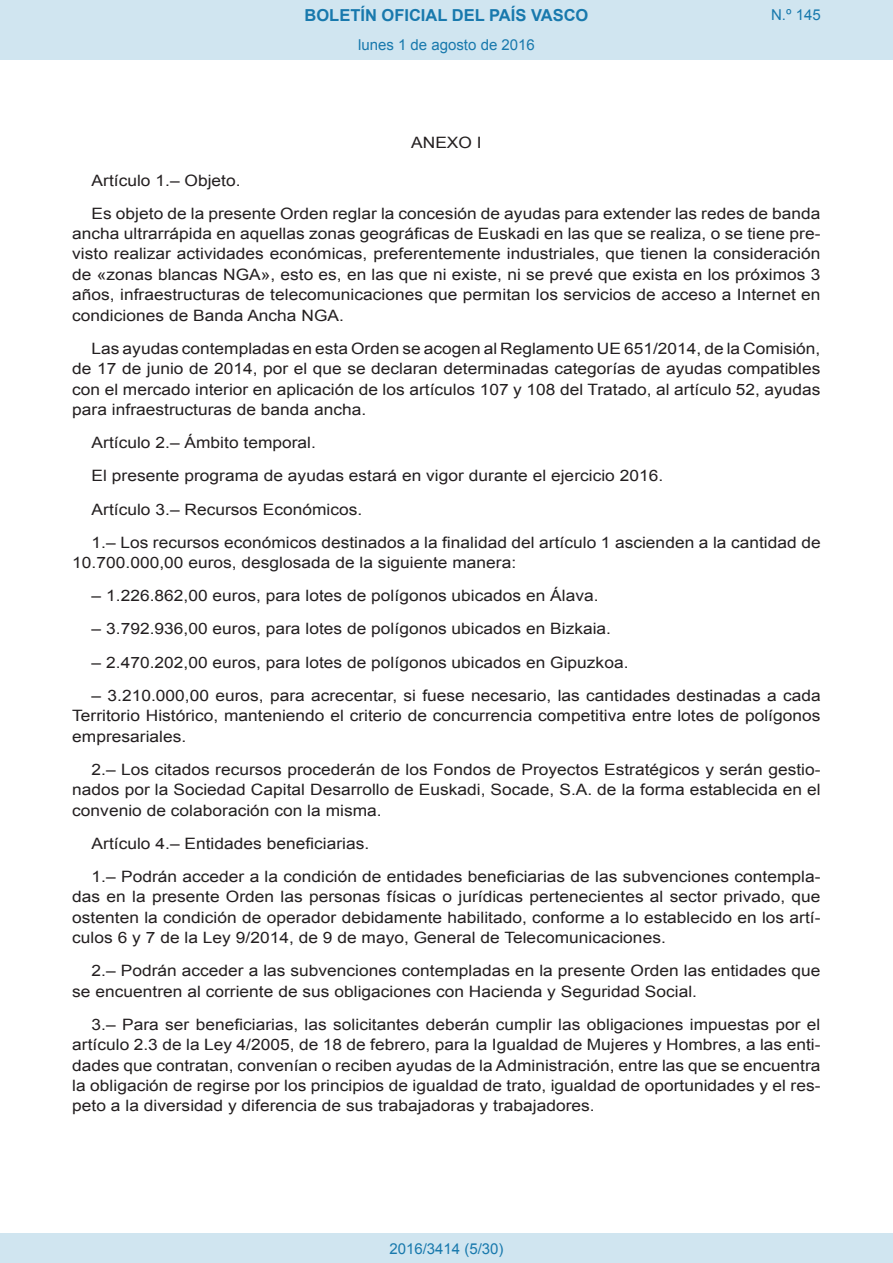
<style>
.page{position:relative;width:893px;height:1263px;background:#fff}
.page>*{position:absolute;margin:0;border:0;box-sizing:border-box;transform-origin:0 0}
.t1{font:700 16.5px "Arial";color:#1879ad}
.BOPVDetalle{font:15.6px/20.4px "Arial";color:#231f20;text-align:justify;scale:1.11 1}
.BOPVClave{font:15.6px "Arial";color:#231f20;scale:1.11 1}
.Paginacion_Centro{font:15px "Arial";color:#1879ad}
</style>
<div class="page">
<div style="left:0;top:0;width:893px;height:60px;background:#d0e5f0"></div>
<div style="left:0;top:1233px;width:893px;height:30px;background:#d0e5f0"></div>
<p class="t1" style="left:305px;top:4px;width:285px">BOLETÍN OFICIAL DEL PAÍS VASCO</p>
<p class="Paginacion_Centro" style="left:358px;top:35px;width:178px">lunes 1 de agosto de 2016</p>
<p class="BOPVClave" style="left:411px;top:132px;width:65px">ANEXO I</p>
<p class="Paginacion_Centro" style="left:771px;top:5px;width:51px">N.º 145</p>
<p class="BOPVDetalle" style="left:92px;top:170px;width:136px">Artículo 1.– Objeto.</p>
<p class="BOPVDetalle" style="left:72px;top:203px;width:676px;text-indent:19px">Es objeto de la presente Orden reglar la concesión de ayudas para extender las redes de banda ancha ultrarrápida en aquellas zonas geográficas de Euskadi en las que se realiza, o se tiene pre&shy;visto realizar actividades económicas, preferentemente industriales, que tienen la consideración de «zonas blancas NGA», esto es, en las que ni existe, ni se prevé que exista en los próximos 3 años, infraestructuras de telecomunicaciones que permitan los servicios de acceso a Internet en condiciones de Banda Ancha NGA.</p>
<p class="BOPVDetalle" style="left:72px;top:338px;width:676px;text-indent:19px">Las ayudas contempladas en esta Orden se acogen al Reglamento UE 651/2014, de la Comisión, de 17 de junio de 2014, por el que se declaran determinadas categorías de ayudas compatibles con el mercado interior en aplicación de los artículos 107 y 108 del Tratado, al artículo 52, ayudas para infraestructuras de banda ancha.</p>
<p class="BOPVDetalle" style="left:92px;top:433px;width:204px">Artículo 2.– Ámbito temporal.</p>
<p class="BOPVDetalle" style="left:92px;top:466px;width:516px">El presente programa de ayudas estará en vigor durante el ejercicio 2016.</p>
<p class="BOPVDetalle" style="left:92px;top:499px;width:245px">Artículo 3.– Recursos Económicos.</p>
<p class="BOPVDetalle" style="left:72px;top:532px;width:676px;text-indent:19px">1.– Los recursos económicos destinados a la finalidad del artículo 1 ascienden a la cantidad de<br>10.700.000,00 euros, desglosada de la siguiente manera:</p>
<p class="BOPVDetalle" style="left:92px;top:586px;width:458px">– 1.226.862,00 euros, para lotes de polígonos ubicados en Álava.</p>
<p class="BOPVDetalle" style="left:92px;top:619px;width:469px">– 3.792.936,00 euros, para lotes de polígonos ubicados en Bizkaia.</p>
<p class="BOPVDetalle" style="left:92px;top:652px;width:485px">– 2.470.202,00 euros, para lotes de polígonos ubicados en Gipuzkoa.</p>
<p class="BOPVDetalle" style="left:72px;top:685px;width:676px;text-indent:19px">– 3.210.000,00 euros, para acrecentar, si fuese necesario, las cantidades destinadas a cada Territorio Histórico, manteniendo el criterio de concurrencia competitiva entre lotes de polígonos empresariales.</p>
<p class="BOPVDetalle" style="left:72px;top:759px;width:676px;text-indent:19px">2.– Los citados recursos procederán de los Fondos de Proyectos Estratégicos y serán gestio&shy;nados por la Sociedad Capital Desarrollo de Euskadi, Socade, S.A. de la forma establecida en el convenio de colaboración con la misma.</p>
<p class="BOPVDetalle" style="left:92px;top:833px;width:252px">Artículo 4.– Entidades beneficiarias.</p>
<p class="BOPVDetalle" style="left:72px;top:866px;width:676px;text-indent:19px">1.– Podrán acceder a la condición de entidades beneficiarias de las subvenciones contempla&shy;das en la presente Orden las personas físicas o jurídicas pertenecientes al sector privado, que ostenten la condición de operador debidamente habilitado, conforme a lo establecido en los artí&shy;culos 6 y 7 de la Ley 9/2014, de 9 de mayo, General de Telecomunicaciones.</p>
<p class="BOPVDetalle" style="left:72px;top:961px;width:676px;text-indent:19px">2.– Podrán acceder a las subvenciones contempladas en la presente Orden las entidades que se encuentren al corriente de sus obligaciones con Hacienda y Seguridad Social.</p>
<p class="BOPVDetalle" style="left:72px;top:1014px;width:676px;text-indent:19px">3.– Para ser beneficiarias, las solicitantes deberán cumplir las obligaciones impuestas por el artículo 2.3 de la Ley 4/2005, de 18 de febrero, para la Igualdad de Mujeres y Hombres, a las enti&shy;dades que contratan, convenían o reciben ayudas de la Administración, entre las que se encuentra la obligación de regirse por los principios de igualdad de trato, igualdad de oportunidades y el res&shy;peto a la diversidad y diferencia de sus trabajadoras y trabajadores.</p>
<p class="Paginacion_Centro" style="left:389px;top:1238px;width:116px">2016/3414 (5/30)</p>
</div>
